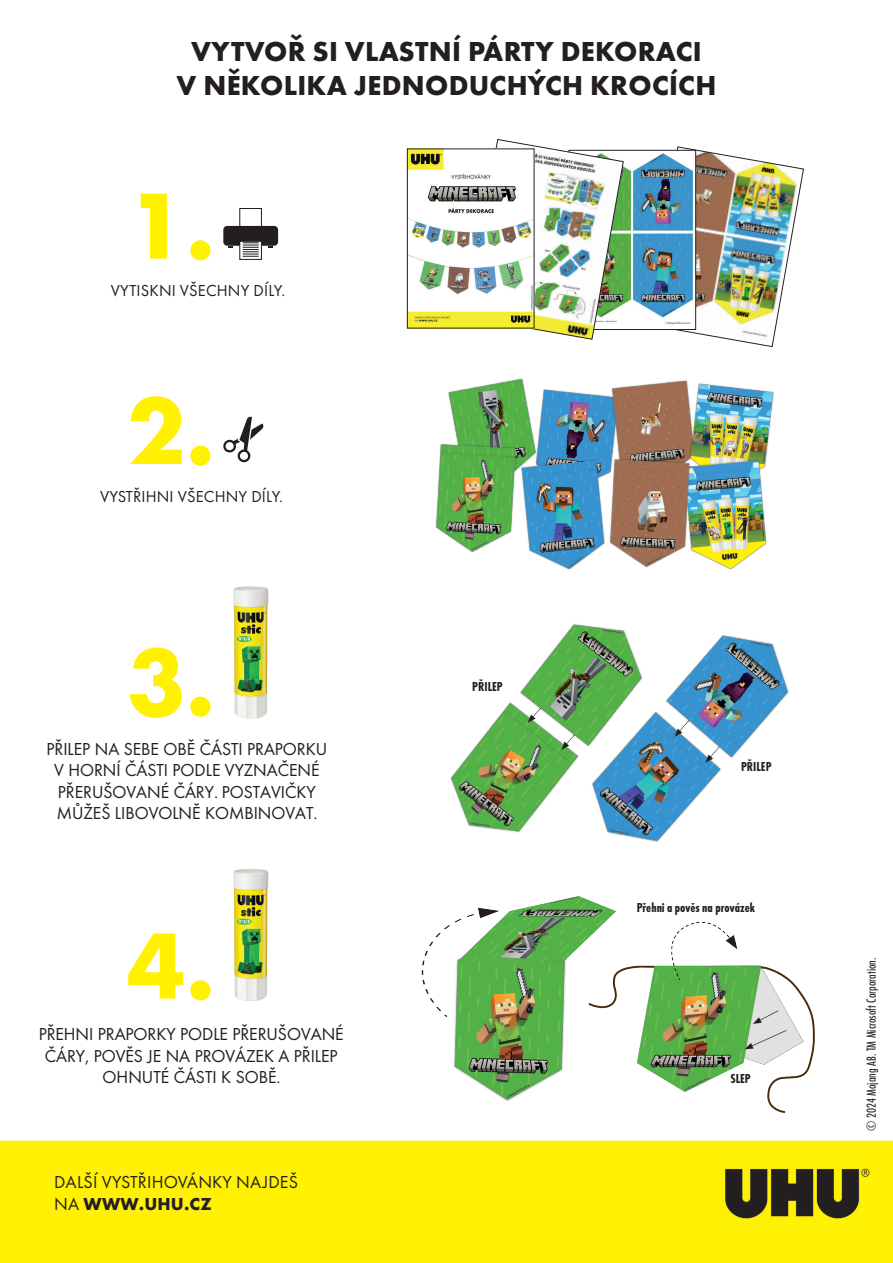
<style>
.page{position:relative;width:893px;height:1263px;background:#fff}
.page>*{position:absolute;margin:0;border:0;box-sizing:border-box;transform-origin:0 0}
.t1{font:700 97.5px/205.4px "Futura TOT Bold";color:#fff101}
.t2{font:700 28.5px/34.2px "Futura PT";letter-spacing:.01em;color:#231f20;text-align:center}
.t3{font:18px/21.6px "Futura TOT Book";color:#231f20;text-align:center}
.t4{font:18px/21.6px "Futura PT";letter-spacing:.01em;color:#231f20}
.t5{font:16.5px "Futura PT";letter-spacing:.01em;color:#231f20}
.t6{font:700 13.5px "Futura Con TOT";color:#231f20}
.t7{font:13.5px "Futura Con TOT Boo";color:#231f20}
.s1{font-weight:700}
</style>
<div class="page">
<img style="left:421px;top:896px;width:394px;height:217px">
<img style="left:646px;top:146px;width:158px;height:201px">
<img style="left:624px;top:152px;width:70px;height:176px">
<div style="left:569px;top:150px;width:127px;height:180px;border:1px solid #231f20"></div>
<img style="left:466px;top:139px;width:158px;height:201px">
<img style="left:409px;top:151px;width:123px;height:175px">
<img style="left:435px;top:378px;width:339px;height:192px">
<img style="left:233px;top:586px;width:35px;height:133px">
<img style="left:233px;top:869px;width:35px;height:132px">
<div style="left:239px;top:208px;width:23px;height:32px;border:1px solid #231f20"></div>
<div style="left:223px;top:226px;width:55px;height:20px;background:#231f20;border-radius:4px"></div>
<svg style="left:241px;top:243px;width:19px;height:14px"></svg>
<div style="left:239px;top:241px;width:23px;height:19px;border:1px solid #231f20"></div>
<svg style="left:243px;top:242px;width:16px;height:15px"></svg>
<svg style="left:223px;top:416px;width:41px;height:46px"></svg>
<img style="left:450px;top:624px;width:339px;height:218px">
<div style="left:0;top:1141px;width:893px;height:122px;background:#fff101"></div>
<img style="left:708px;top:1143px;width:168px;height:98px">
<h2 class="t2" style="left:177px;top:34px;width:541px">VYTVOŘ SI VLASTNÍ PÁRTY DEKORACI<br>V NĚKOLIKA JEDNODUCHÝCH KROCÍCH</h2>
<h1 class="t1" style="left:127px;top:122px;width:90px">1.<br>2.</h1>
<p class="t5" style="left:111px;top:281px;width:176px">VYTISKNI VŠECHNY DÍLY.</p>
<p class="t5" style="left:100px;top:486px;width:184px">VYSTŘIHNI VŠECHNY DÍLY.</p>
<h1 class="t1" style="left:127px;top:578px;width:90px">3.</h1>
<p class="t3" style="left:47px;top:737px;width:282px">PŘILEP NA SEBE OBĚ ČÁSTI PRAPORKU<br>V HORNÍ ČÁSTI PODLE VYZNAČENÉ<br>PŘERUŠOVANÉ ČÁRY. POSTAVIČKY<br>MŮŽEŠ LIBOVOLNĚ KOMBINOVAT.</p>
<h1 class="t1" style="left:127px;top:862px;width:90px">4.</h1>
<p class="t3" style="left:39px;top:1023px;width:307px">PŘEHNI PRAPORKY PODLE PŘERUŠOVANÉ<br>ČÁRY, POVĚS JE NA PROVÁZEK A PŘILEP<br>OHNUTÉ ČÁSTI K SOBĚ.</p>
<p class="t4" style="left:54px;top:1171px;width:246px">DALŠÍ VYSTŘIHOVÁNKY NAJDEŠ<br>NA <span class="s1">WWW.UHU.CZ</span></p>
<p class="t6" style="left:472px;top:678px;width:32px">PŘILEP</p>
<p class="t6" style="left:741px;top:759px;width:32px">PŘILEP</p>
<p class="t6" style="left:637px;top:899px;width:120px">Přehni a pověs na provázek</p>
<p class="t6" style="left:730px;top:1070px;width:22px">SLEP</p>
<p class="t7" style="left:863px;top:1131px;width:175px;rotate:-90deg">© 2024 Mojang AB. TM Microsoft Corporation.</p>
</div>
